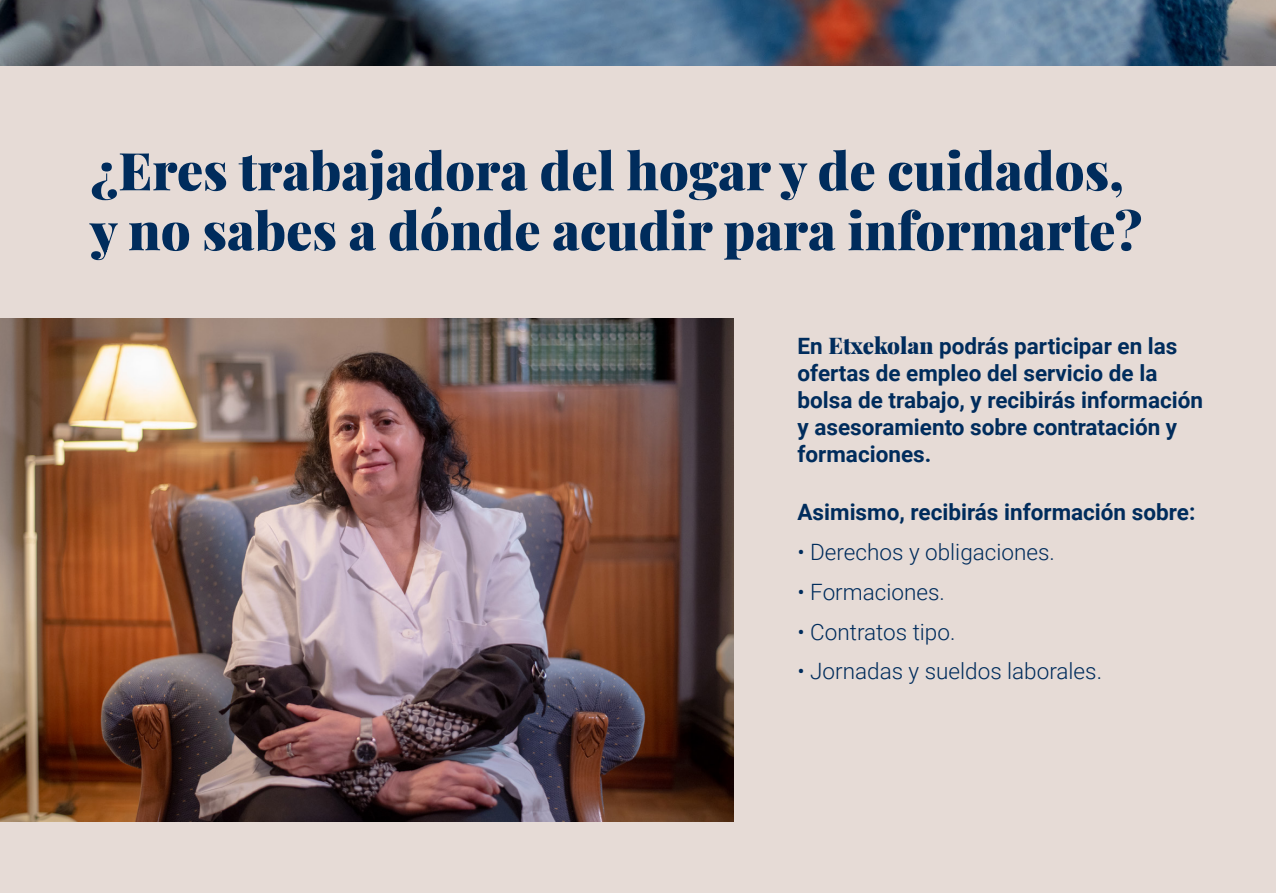
<style>
.page{position:relative;width:1276px;height:893px;background:#e6dbd6}
.page>*{position:absolute;margin:0;border:0;box-sizing:border-box;transform-origin:0 0}
.t1{font:900 52.2px/59.9px "Playfair Display";color:#002c5c}
.t2{font:700 22.5px/27px "Roboto";color:#002c5c}
.t3{font:300 22.5px "Roboto";color:#002c5c}
.s1{font-family:"Playfair Display";font-weight:900}
</style>
<div class="page">
<img style="left:0;top:319px;width:734px;height:502px">
<img style="left:0;top:0;width:1276px;height:66px">
<p class="t1" style="left:90px;top:137px;width:1053px">¿Eres trabajadora del hogar y de cuidados, y no sabes a dónde acudir para informarte?</p>
<p class="t2" style="left:797px;top:332px;width:407px">En <span class="s1">Etxekolan</span> podrás participar en las ofertas de empleo del servicio de la bolsa de trabajo, y recibirás información y asesoramiento sobre contratación y formaciones.</p>
<p class="t2" style="left:797px;top:498px;width:399px">Asimismo, recibirás información sobre:</p>
<p class="t3" style="left:797px;top:536px;width:259px">• Derechos y obligaciones.</p>
<p class="t3" style="left:797px;top:576px;width:149px">• Formaciones.</p>
<p class="t3" style="left:797px;top:616px;width:159px">• Contratos tipo.</p>
<p class="t3" style="left:797px;top:656px;width:306px">• Jornadas y sueldos laborales.</p>
</div>
